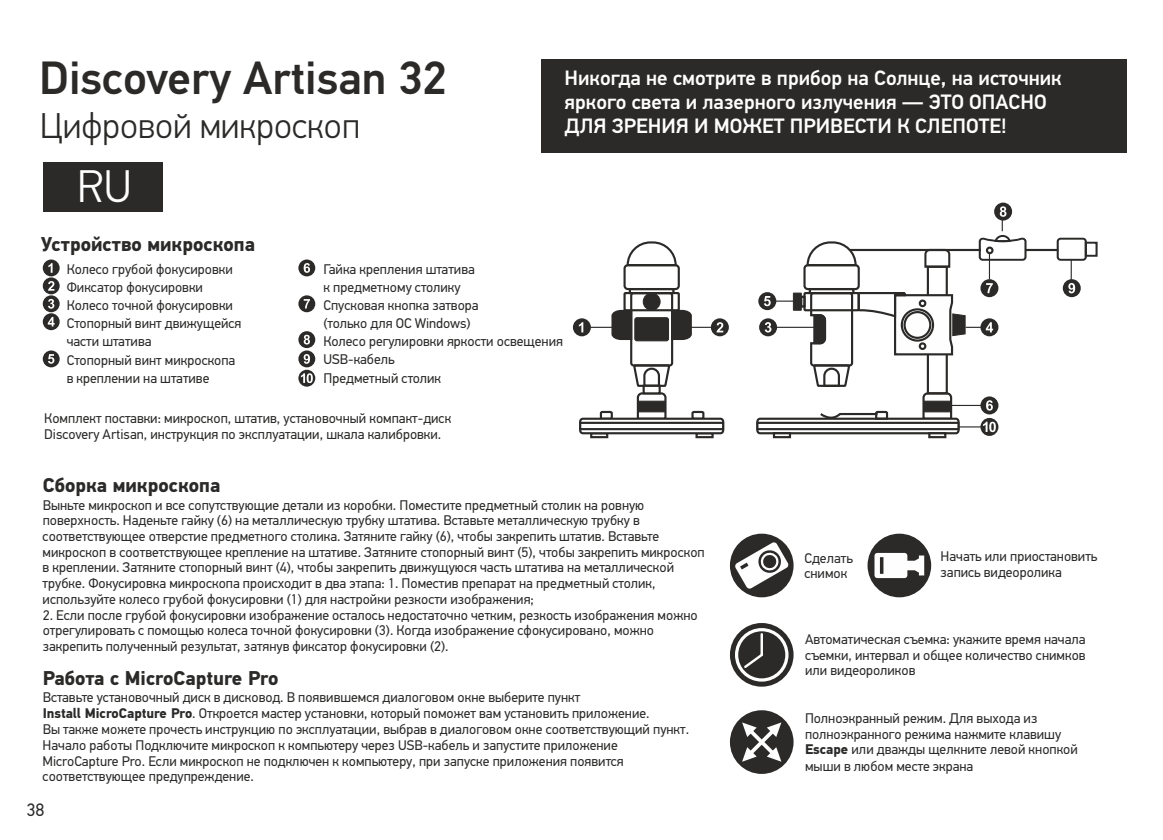
<style>
.page{position:relative;width:1163px;height:840px;background:#fff}
.page>*{position:absolute;margin:0;border:0;box-sizing:border-box;transform-origin:0 0}
.t1{font:500 46.6px "PF Din Text Pro";color:#2b2a29}
.t2{font:300 45.6px "PF Din Text Pro";color:#fefefe}
.t3{font:300 35.8px "PF Din Text Pro";color:#2b2a29}
.t4{font:500 20.8px/23.8px "PF Din Text Pro";color:#fefefe}
.t5{font:700 20px "PF Din Text Pro";color:#2b2a29}
.t6{font:18px "PF Din Text Pro";color:#2b2a29}
.t7{font:14px/15.6px "PF Din Text Pro";color:#2b2a29}
.s1{font-weight:700}
</style>
<div class="page">
<div style="left:43px;top:162px;width:119px;height:50px;background:#2b2a29"></div>
<div style="left:541px;top:60px;width:585px;height:93px;background:#2b2a29"></div>
<svg style="left:729px;top:622px;width:64px;height:64px"></svg>
<svg style="left:734px;top:627px;width:54px;height:54px"></svg>
<div style="left:738px;top:631px;width:47px;height:47px;background:#2b2a29;border-radius:50%"></div>
<hr style="left:760px;top:632px;width:2px;height:23px;background:#fefefe">
<svg style="left:744px;top:653px;width:19px;height:14px"></svg>
<div style="left:729px;top:709px;width:64px;height:64px;background:#2b2a29;border-radius:50%"></div>
<svg style="left:742px;top:722px;width:39px;height:39px"></svg>
<div style="left:867px;top:533px;width:64px;height:64px;background:#2b2a29;border-radius:50%"></div>
<svg style="left:874px;top:552px;width:50px;height:25px"></svg>
<div style="left:729px;top:533px;width:64px;height:64px;background:#2b2a29;border-radius:50%"></div>
<svg style="left:734px;top:541px;width:54px;height:47px"></svg>
<svg style="left:43px;top:259px;width:17px;height:71px"></svg>
<svg style="left:43px;top:350px;width:17px;height:17px"></svg>
<svg style="left:298px;top:259px;width:17px;height:17px"></svg>
<svg style="left:298px;top:295px;width:17px;height:17px"></svg>
<svg style="left:298px;top:331px;width:17px;height:55px"></svg>
<svg style="left:1062px;top:261px;width:18px;height:36px"></svg>
<svg style="left:626px;top:241px;width:51px;height:23px"></svg>
<div style="left:623px;top:264px;width:56px;height:26px;border:2px solid #2b2a29;border-radius:3px"></div>
<div style="left:628px;top:288px;width:46px;height:6px;border:2px solid #2b2a29"></div>
<svg style="left:573px;top:291px;width:155px;height:148px"></svg>
<div style="left:634px;top:317px;width:34px;height:24px;background:#2b2a29;border:1px solid #2b2a29;border-radius:2px"></div>
<div style="left:1056px;top:237px;width:30px;height:24px;border:2px solid #2b2a29;border-radius:3px"></div>
<div style="left:1084px;top:241px;width:13px;height:15px;border:2px solid #2b2a29"></div>
<hr style="left:1025px;top:249px;width:33px;height:1px;background:#2b2a29">
<svg style="left:756px;top:202px;width:271px;height:237px"></svg>
<h1 class="t1" style="left:39px;top:59px;width:409px">Discovery Artisan 32</h1>
<h3 class="t3" style="left:40px;top:110px;width:322px">Цифровой микроскоп</h3>
<h2 class="t2" style="left:77px;top:168px;width:56px">RU</h2>
<h3 class="t5" style="left:41px;top:236px;width:216px">Устройство микроскопа</h3>
<h3 class="t4" style="left:564px;top:68px;width:498px">Никогда не смотрите в прибор на Солнце, на источник яркого света и лазерного излучения — ЭТО ОПАСНО<br>ДЛЯ ЗРЕНИЯ И МОЖЕТ ПРИВЕСТИ К СЛЕПОТЕ!</h3>
<p class="t7" style="left:67px;top:261px;width:176px;line-height:18.2px">Колесо грубой фокусировки<br>Фиксатор фокусировки<br>Колесо точной фокусировки<br>Стопорный винт движущейся части штатива<br>Стопорный винт микроскопа в креплении на штативе</p>
<p class="t7" style="left:323px;top:261px;width:241px;line-height:18.2px">Гайка крепления штатива<br>к предметному столику<br>Спусковая кнопка затвора<br>(только для ОС Windows)<br>Колесо регулировки яркости освещения<br>USB-кабель<br>Предметный столик</p>
<p class="t7" style="left:44px;top:411px;width:408px">Комплект поставки: микроскоп, штатив, установочный компакт-диск<br>Discovery Artisan, инструкция по эксплуатации, шкала калибровки.</p>
<h3 class="t5" style="left:43px;top:476px;width:179px">Сборка микроскопа</h3>
<p class="t7" style="left:43px;top:498px;width:663px">Выньте микроскоп и все сопутствующие детали из коробки. Поместите предметный столик на ровную поверхность. Наденьте гайку (6) на металлическую трубку штатива. Вставьте металлическую трубку в соответствующее отверстие предметного столика. Затяните гайку (6), чтобы закрепить штатив. Вставьте микроскоп в соответствующее крепление на штативе. Затяните стопорный винт (5), чтобы закрепить микроскоп в креплении. Затяните стопорный винт (4), чтобы закрепить движущуюся часть штатива на металлической трубке. Фокусировка микроскопа происходит в два этапа: 1. Поместив препарат на предметный столик, используйте колесо грубой фокусировки (1) для настройки резкости изображения;</p>
<p class="t7" style="left:43px;top:608px;width:656px">2. Если после грубой фокусировки изображение осталось недостаточно четким, резкость изображения можно отрегулировать с помощью колеса точной фокусировки (3). Когда изображение сфокусировано, можно закрепить полученный результат, затянув фиксатор фокусировки (2).</p>
<h3 class="t5" style="left:43px;top:669px;width:237px">Работа с MicroCapture Pro</h3>
<p class="t7" style="left:43px;top:690px;width:648px">Вставьте установочный диск в дисковод. В появившемся диалоговом окне выберите пункт<br><span class="s1">Install MicroCapture Pro</span>. Откроется мастер установки, который поможет вам установить приложение.<br>Вы также можете прочесть инструкцию по эксплуатации, выбрав в диалоговом окне соответствующий пункт.</p>
<p class="t7" style="left:43px;top:738px;width:582px">Начало работы Подключите микроскоп к компьютеру через USB-кабель и запустите приложение<br>MicroCapture Pro. Если микроскоп не подключен к компьютеру, при запуске приложения появится соответствующее предупреждение.</p>
<p class="t6" style="left:26px;top:802px;width:19px">38</p>
<p class="t7" style="left:804px;top:551px;width:50px">Сделать снимок</p>
<p class="t7" style="left:940px;top:549px;width:158px">Начать или приостановить запись видеоролика</p>
<p class="t7" style="left:804px;top:632px;width:282px;text-align:justify">Автоматическая съемка: укажите время начала съемки, интервал и общее количество снимков или видеороликов</p>
<p class="t7" style="left:804px;top:711px;width:274px">Полноэкранный режим. Для выхода из полноэкранного режима нажмите клавишу <span class="s1">Escape</span> или дважды щелкните левой кнопкой мыши в любом месте экрана</p>
</div>
